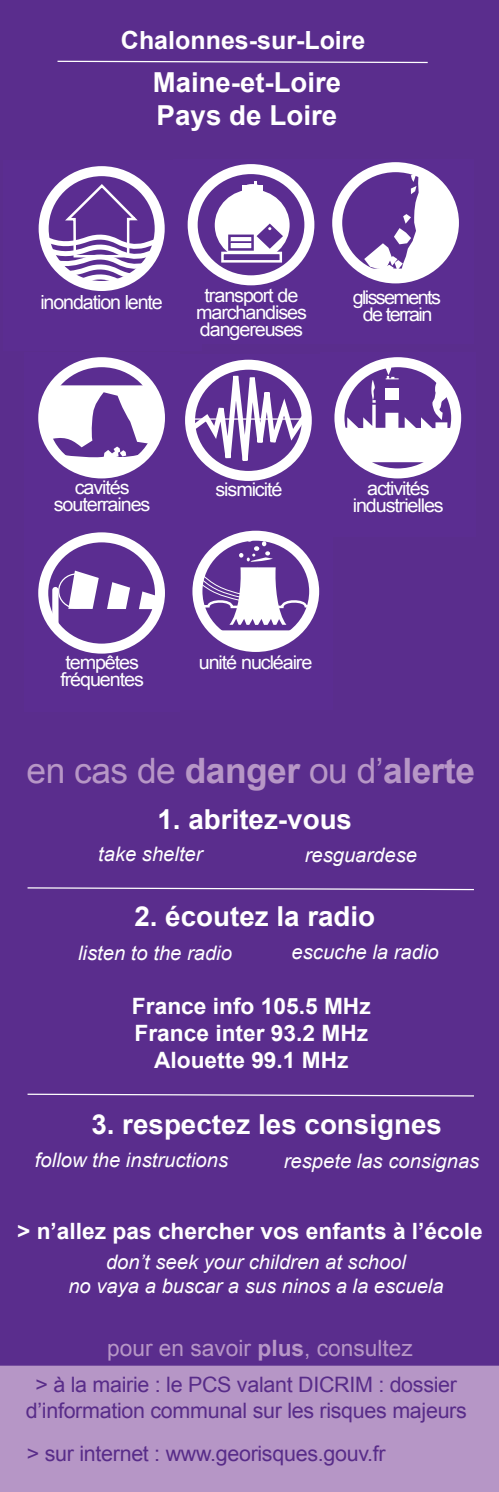
<style>
.page{position:relative;width:499px;height:1492px;background:#fff}
.page>*{position:absolute;margin:0;border:0;box-sizing:border-box;transform-origin:0 0}
.t1{font:700 35px "Arial";letter-spacing:-.015em;color:#b797c6}
.t2{font:700 27.5px/33px "Arial";color:#fff}
.t3{font:700 25px "Arial";color:#fff}
.t4{font:700 22.5px/27px "Arial";color:#fff;text-align:center}
.t5{font:22.5px "Arial";color:#b797c6}
.t6{font:21.25px/25.5px "Arial";letter-spacing:-.015em;color:#582c89;text-align:center}
.t7{font:italic 20px/24px "Arial";color:#fff;text-align:center}
.t8{font:19.5px "Arial";letter-spacing:-.055em;color:#fff}
.t9{font:18.75px/16.8px "Arial";letter-spacing:-.055em;color:#fff;text-align:center;scale:1.05 1}
.t10{font:18.75px/16.8px "Arial";letter-spacing:-.085em;color:#fff;text-align:center;scale:1.05 1}
.s1{font-weight:400}
.s2{font-weight:700}
</style>
<div class="page">
<div style="left:0;top:0;width:499px;height:1362px;background:#5a2d8d"></div>
<svg style="left:56px;top:60px;width:373px;height:4px"></svg>
<div style="left:3px;top:161px;width:198px;height:190px;background:#5b2d91"></div>
<div style="left:39px;top:166px;width:126px;height:125px;border:10px solid #fff;border-radius:50%"></div>
<svg style="left:38px;top:182px;width:126px;height:108px"></svg>
<div style="left:173px;top:159px;width:156px;height:184px;background:#5b2d91"></div>
<div style="left:188px;top:164px;width:126px;height:121px;border:10px solid #fff;border-radius:50%"></div>
<div style="left:215px;top:189px;width:74px;height:72px;background:#fff;border-radius:50%"></div>
<div style="left:221px;top:252px;width:61px;height:10px;background:#5b2d91;border:2px solid #fff"></div>
<div style="left:242px;top:186px;width:21px;height:7px;background:#fff"></div>
<svg style="left:228px;top:234px;width:26px;height:17px"></svg>
<svg style="left:229px;top:223px;width:54px;height:26px"></svg>
<svg style="left:246px;top:181px;width:13px;height:5px"></svg>
<div style="left:24px;top:352px;width:156px;height:184px;background:#5b2d91"></div>
<svg style="left:38px;top:385px;width:123px;height:87px"></svg>
<div style="left:38px;top:357px;width:127px;height:121px;border:10px solid #fff;border-radius:50%"></div>
<div style="left:171px;top:354px;width:156px;height:185px;background:#5b2d91"></div>
<svg style="left:187px;top:343px;width:125px;height:138px"></svg>
<div style="left:185px;top:360px;width:127px;height:121px;border:10px solid #fff;border-radius:50%"></div>
<div style="left:320px;top:352px;width:156px;height:184px;background:#5b2d91"></div>
<svg style="left:341px;top:365px;width:114px;height:97px"></svg>
<div style="left:334px;top:357px;width:127px;height:121px;border:10px solid #fff;border-radius:50%"></div>
<div style="left:24px;top:527px;width:156px;height:184px;background:#5b2d91"></div>
<div style="left:52px;top:590px;width:7px;height:36px;background:#fff"></div>
<div style="left:58px;top:573px;width:37px;height:35px;border:1px solid #fff;border-radius:50%"></div>
<svg style="left:68px;top:570px;width:92px;height:48px"></svg>
<div style="left:38px;top:532px;width:127px;height:121px;border:10px solid #fff;border-radius:50%"></div>
<div style="left:177px;top:525px;width:156px;height:185px;background:#5b2d91"></div>
<div style="left:192px;top:530px;width:127px;height:122px;border:10px solid #fff;border-radius:50%"></div>
<svg style="left:195px;top:536px;width:118px;height:110px"></svg>
<svg style="left:26px;top:1092px;width:449px;height:5px;background:#8261a9"></svg>
<div style="left:317px;top:159px;width:156px;height:184px;background:#5b2d91"></div>
<svg style="left:363px;top:173px;width:92px;height:106px"></svg>
<div style="left:332px;top:162px;width:127px;height:121px;border:10px solid #fff;border-radius:50%"></div>
<div style="left:0;top:1362px;width:499px;height:129px;background:#b696c6"></div>
<svg style="left:26px;top:886px;width:449px;height:4px;background:#8c6daf"></svg>
<p class="t3" style="left:121px;top:24px;width:246px">Chalonnes-sur-Loire</p>
<h2 class="t2" style="left:153px;top:66px;width:189px">Maine-et-Loire<br>Pays de Loire</h2>
<p class="t8" style="left:40px;top:289px;width:124px">inondation lente</p>
<p class="t9" style="left:196px;top:287px;width:107px">transport de marchandises dangereuses</p>
<p class="t10" style="left:353px;top:289px;width:85px">glissements de terrain</p>
<p class="t9" style="left:54px;top:479px;width:93px">cavités souterraines</p>
<p class="t9" style="left:215px;top:481px;width:65px">sismicité</p>
<p class="t9" style="left:353px;top:480px;width:88px">activités industrielles</p>
<p class="t9" style="left:60px;top:654px;width:81px;text-align:left">tempêtes fréquentes</p>
<p class="t9" style="left:199px;top:653px;width:110px">unité nucléaire</p>
<h1 class="t1" style="left:27px;top:747px;width:450px"><span class="s1">en cas de</span> danger <span class="s1">ou d’</span>alerte</h1>
<h2 class="t2" style="left:157px;top:803px;width:196px">1. abritez-vous</h2>
<p class="t7" style="left:98px;top:842px;width:106px">take shelter</p>
<p class="t7" style="left:305px;top:843px;width:114px">resguardese</p>
<h2 class="t2" style="left:134px;top:901px;width:242px">2. écoutez la radio</h2>
<p class="t7" style="left:78px;top:941px;width:155px">listen to the radio</p>
<p class="t4" style="left:132px;top:993px;width:240px">France info 105.5 MHz<br>France inter 93.2 MHz<br>Alouette 99.1 MHz</p>
<p class="t7" style="left:291px;top:940px;width:149px">escuche la radio</p>
<h2 class="t2" style="left:91px;top:1108px;width:352px">3. respectez les consignes</h2>
<p class="t7" style="left:35px;top:1148px;width:195px">follow the instructions</p>
<p class="t7" style="left:284px;top:1149px;width:197px">respete las consignas</p>
<p class="t4" style="left:17px;top:1217px;width:467px">&gt; n’allez pas chercher vos enfants à l’école</p>
<p class="t7" style="left:68px;top:1250px;width:377px">don’t seek your children at school<br>no vaya a buscar a sus ninos a la escuela</p>
<p class="t5" style="left:107px;top:1332px;width:307px">pour en savoir <span class="s2">plus</span>, consultez</p>
<p class="t6" style="left:26px;top:1371px;width:442px">&gt; à la mairie : le PCS valant DICRIM : dossier d’information communal sur les risques majeurs</p>
<p class="t6" style="left:27px;top:1440px;width:360px">&gt; sur internet : www.georisques.gouv.fr</p>
</div>
